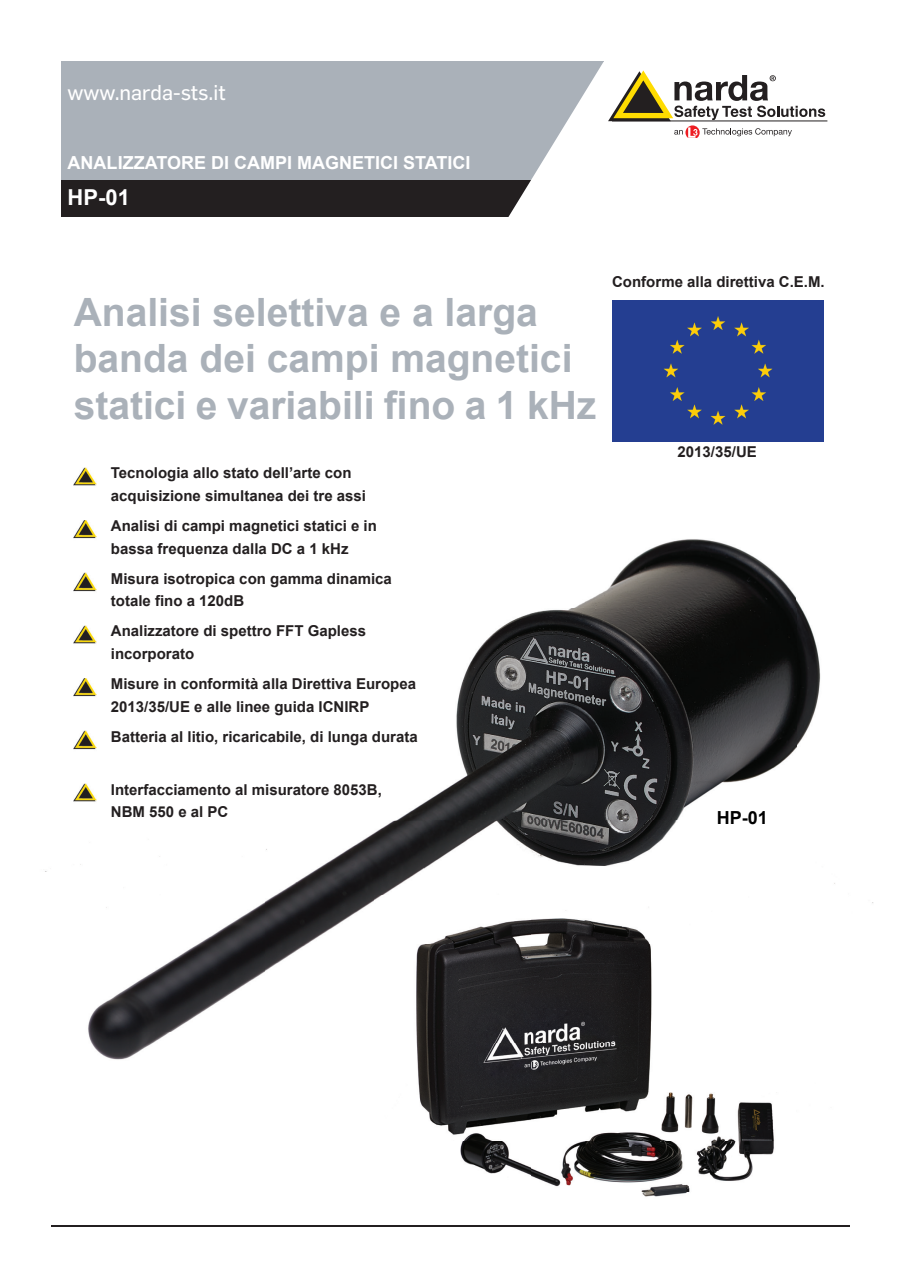
<style>
.page{position:relative;width:902px;height:1272px;background:#fff}
.page>*{position:absolute;margin:0;border:0;box-sizing:border-box;transform-origin:0 0}
.t1{font:700 39px/46.5px "Arial";color:#aab1b9}
.t2{font:700 21.9px "Arial";color:#fff}
.t3{font:21.15px "Flama Basic";color:#fff}
.t4{font:700 18px "Arial";color:#fff}
.t5{font:700 18px "Arial";color:#000}
.t6{font:700 15px/22.5px "Arial";color:#231f20}
</style>
<div class="page">
<img style="left:73px;top:441px;width:722px;height:379px">
<img style="left:795px;top:398px;width:79px;height:505px">
<img style="left:45px;top:820px;width:379px;height:240px">
<img style="left:424px;top:820px;width:372px;height:75px">
<div style="left:61px;top:62px;width:543px;height:155px;background:#aab1b9"></div>
<div style="left:61px;top:181px;width:543px;height:36px;background:#231f20"></div>
<hr style="left:612px;top:121px;width:215px;height:1px;background:#231f20">
<svg style="left:507px;top:62px;width:318px;height:155px"></svg>
<img style="left:74px;top:467px;width:23px;height:22px">
<img style="left:74px;top:572px;width:23px;height:22px">
<img style="left:74px;top:520px;width:23px;height:22px">
<img style="left:74px;top:625px;width:23px;height:22px">
<img style="left:74px;top:678px;width:23px;height:22px">
<img style="left:74px;top:731px;width:23px;height:22px">
<img style="left:74px;top:783px;width:23px;height:22px">
<div style="left:612px;top:301px;width:211px;height:140px;background:#243e91"></div>
<img style="left:374px;top:895px;width:473px;height:302px">
<hr style="left:52px;top:1225px;width:798px;height:2px;background:#231f20">
<h3 class="t3" style="left:68px;top:78px;width:159px">www.narda-sts.it</h3>
<p class="t4" style="left:68px;top:151px;width:404px">ANALIZZATORE DI CAMPI MAGNETICI STATICI</p>
<h2 class="t2" style="left:68px;top:183px;width:64px">HP-01</h2>
<h1 class="t1" style="left:74px;top:290px;width:524px">Analisi selettiva e a larga banda dei campi magnetici statici e variabili fino a 1 kHz</h1>
<p class="t6" style="left:111px;top:462px;width:257px">Tecnologia allo stato dell’arte con acquisizione simultanea dei tre assi</p>
<p class="t6" style="left:111px;top:515px;width:267px">Analisi di campi magnetici statici e in bassa frequenza dalla DC a 1 kHz</p>
<p class="t6" style="left:111px;top:567px;width:282px">Misura isotropica con gamma dinamica totale fino a 120dB</p>
<p class="t6" style="left:111px;top:620px;width:257px">Analizzatore di spettro FFT Gapless incorporato</p>
<p class="t6" style="left:111px;top:673px;width:307px">Misure in conformità alla Direttiva Europea<br>2013/35/UE e alle linee guida ICNIRP</p>
<p class="t6" style="left:111px;top:725px;width:308px">Batteria al litio, ricaricabile, di lunga durata</p>
<p class="t6" style="left:111px;top:778px;width:272px">Interfacciamento al misuratore 8053B,<br>NBM 550 e al PC</p>
<p class="t6" style="left:612px;top:270px;width:214px">Conforme alla direttiva C.E.M.</p>
<p class="t6" style="left:677px;top:441px;width:81px">2013/35/UE</p>
<p class="t5" style="left:716px;top:805px;width:53px">HP-01</p>
</div>
